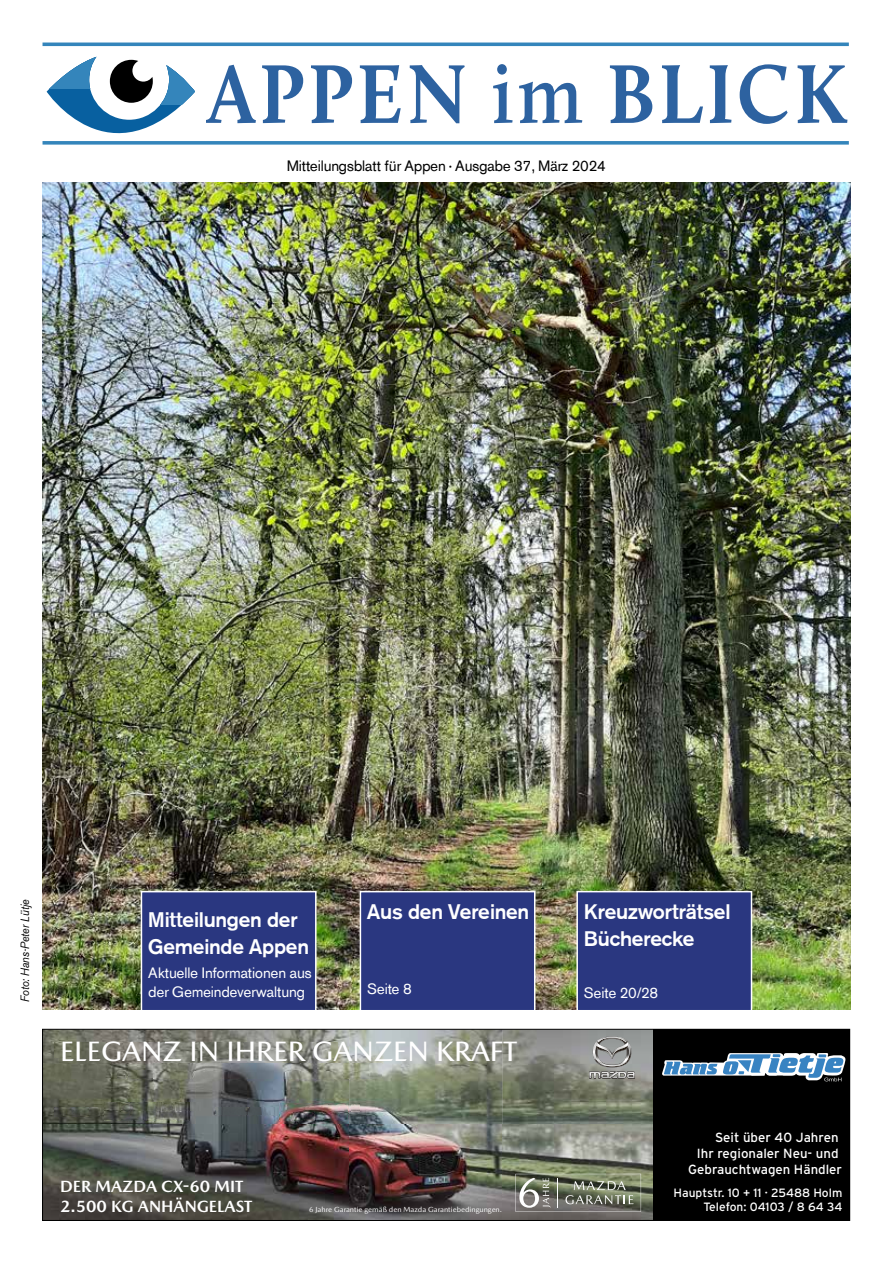
<style>
.page{position:relative;width:893px;height:1263px;background:#fff}
.page>*{position:absolute;margin:0;border:0;box-sizing:border-box;transform-origin:0 0}
.t1{font:700 86.1px "Calluna";letter-spacing:.05em;color:#2d62a0;scale:.89 1}
.t2{font:500 28.5px "Mazda Type";color:#fff}
.t3{font:500 21px/27.3px "A750 Sans";color:#fff}
.t4{font:500 21px "Mazda Type";letter-spacing:.1em;color:#fff}
.t5{font:700 16.5px/19.8px "Mazda Type";color:#fff}
.t6{font:15px/19.5px "A750 Sans";color:#fff}
.t7{font:15px "A750 Sans";color:#000}
.t8{font:13.2px/15.9px "Interstate";color:#fff;text-align:right}
.t9{font:12px "Interstate";color:#fff}
.t10{font:italic 12px "A750 Sans";letter-spacing:.005em;color:#000;scale:.9 1}
.t11{font:7.5px "Mazda Type";color:#fff}
.s1{font-weight:600}
</style>
<div class="page">
<img style="left:43px;top:183px;width:807px;height:826px">
<svg style="left:47px;top:59px;width:135px;height:75px"></svg>
<svg style="left:47px;top:57px;width:53px;height:32px"></svg>
<svg style="left:156px;top:59px;width:39px;height:46px"></svg>
<svg style="left:43px;top:141px;width:806px;height:4px"></svg>
<hr style="left:43px;top:43px;width:806px;height:3px;background:#3485bb">
<div style="left:141px;top:891px;width:176px;height:120px;background:#2a3780;border:2px solid #fff"></div>
<div style="left:360px;top:891px;width:175px;height:120px;background:#2a3780;border:2px solid #fff"></div>
<div style="left:576px;top:891px;width:176px;height:120px;background:#2a3780;border:2px solid #fff"></div>
<img style="left:44px;top:1031px;width:609px;height:188px">
<img style="left:54px;top:1043px;width:283px;height:15px">
<img style="left:54px;top:1064px;width:56px;height:14px">
<svg style="left:117px;top:1070px;width:9px;height:8px"></svg>
<img style="left:129px;top:1070px;width:24px;height:8px">
<img style="left:154px;top:1064px;width:227px;height:15px">
<img style="left:55px;top:1107px;width:45px;height:9px">
<img style="left:104px;top:1103px;width:86px;height:17px">
<svg style="left:191px;top:1103px;width:10px;height:8px"></svg>
<img style="left:216px;top:1107px;width:58px;height:8px">
<img style="left:280px;top:1103px;width:68px;height:18px">
<svg style="left:352px;top:1103px;width:7px;height:8px"></svg>
<svg style="left:589px;top:1036px;width:47px;height:42px"></svg>
<div style="left:653px;top:1029px;width:197px;height:191px;background:#000"></div>
<svg style="left:662px;top:1053px;width:184px;height:28px"></svg>
<svg style="left:515px;top:1174px;width:126px;height:38px"></svg>
<div style="left:42px;top:1029px;width:808px;height:192px;border:1px solid #000"></div>
<h1 class="t1" style="left:207px;top:41px;width:720px">APPEN <span class="s1">im</span> BLICK</h1>
<p class="t7" style="left:287px;top:157px;width:320px">Mitteilungsblatt für Appen · Ausgabe 37, März 2024</p>
<p class="t10" style="left:18px;top:1002px;width:115px;rotate:-90deg">Foto: Hans-Peter Lütje</p>
<p class="t3" style="left:149px;top:905px;width:162px">Mitteilungen der<br>Gemeinde Appen</p>
<p class="t6" style="left:149px;top:963px;width:165px">Aktuelle Informationen aus der Gemeindeverwaltung</p>
<p class="t3" style="left:367px;top:898px;width:163px">Aus den Vereinen</p>
<p class="t6" style="left:367px;top:979px;width:46px">Seite 8</p>
<h2 class="t2" style="left:60px;top:1034px;width:459px">ELEGANZ IN IHRER GANZEN KRAFT</h2>
<p class="t4" style="left:52px;top:1038px;width:287px">DER NEUE MAZDA CX-60</p>
<p class="t3" style="left:584px;top:898px;width:148px">Kreuzworträtsel<br>Bücherecke</p>
<p class="t6" style="left:584px;top:983px;width:75px">Seite 20/28</p>
<p class="t5" style="left:60px;top:1177px;width:194px">DER MAZDA CX-60 MIT<br>2.500 KG ANHÄNGELAST</p>
<p class="t8" style="left:688px;top:1130px;width:155px">Seit über 40 Jahren<br>Ihr regionaler Neu- und<br>Gebrauchtwagen Händler</p>
<p class="t9" style="left:673px;top:1185px;width:170px">Hauptstr. 10 + 11 · 25488 Holm</p>
<p class="t11" style="left:309px;top:1205px;width:194px">6 Jahre Garantie gemäß den Mazda Garantiebedingungen.</p>
<p class="t9" style="left:703px;top:1200px;width:140px">Telefon: 04103 / 8 64 34</p>
</div>
